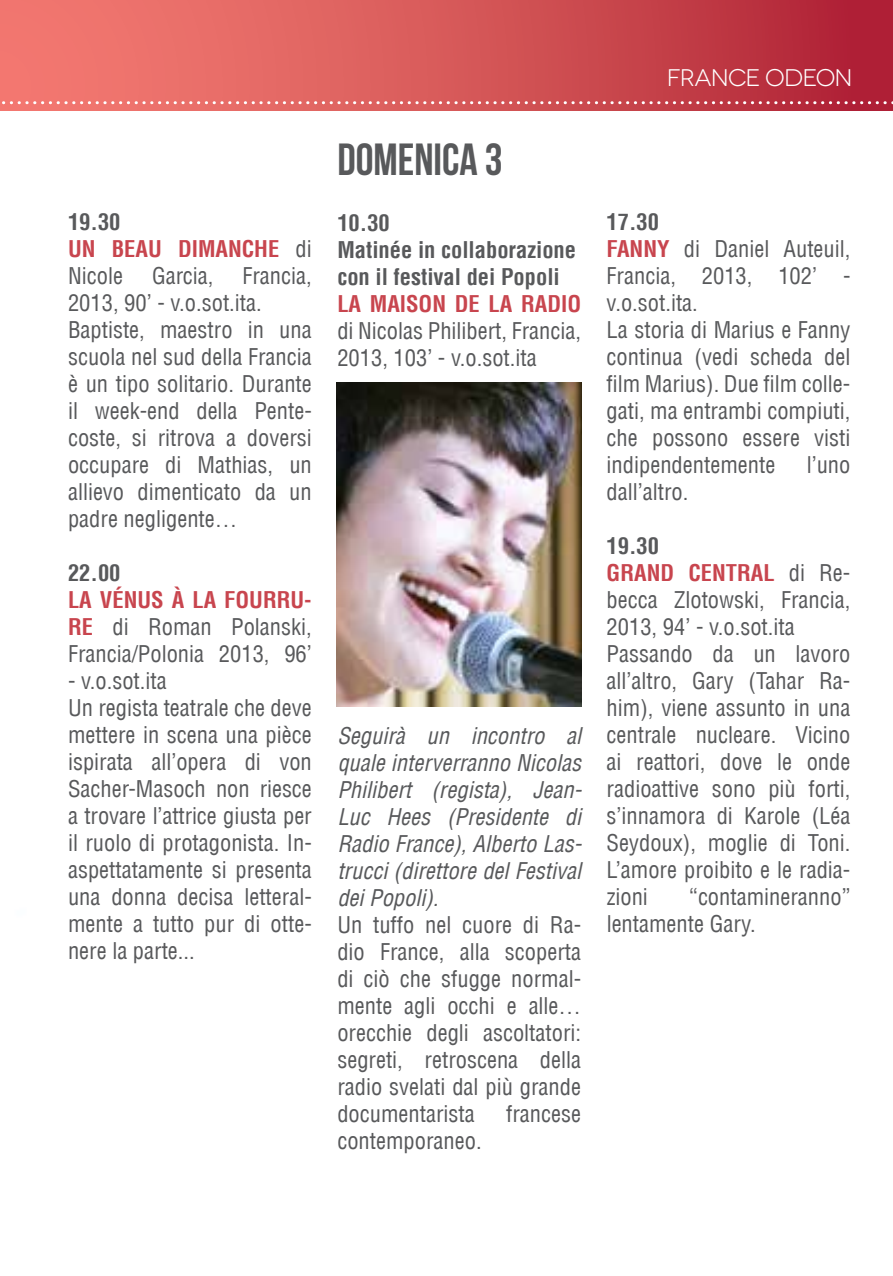
<style>
.page{position:relative;width:893px;height:1276px;background:#fff}
.page>*{position:absolute;margin:0;border:0;box-sizing:border-box;transform-origin:0 0}
.t1{font:45px "Bebas Neue";color:#58595b}
.t2{font:24px "Novecentowide";letter-spacing:-.035em;color:#fff}
.t3{font:condensed 22.5px/27px "Helvetica LT";color:#58595b}
.t4{font:italic condensed 22.5px/27px "Helvetica LT";color:#58595b;text-align:justify}
.t5{font:700 condensed 22.5px/27px "Helvetica LT";color:#58595b}
.t6{font:700 condensed 22.5px/27px "Helvetica LT";color:#c8454e}
.s1{color:#58595b}
.s2{font-weight:400;color:#58595b}
.s3{font-weight:700;color:#c8454e}
.s4{font-weight:700}
</style>
<div class="page">
<img style="left:336px;top:383px;width:245px;height:323px">
<div style="left:0;top:0;width:893px;height:111px;background:linear-gradient(to right,#f98377,#b02637)"></div>
<svg style="left:0;top:101px;width:893px;height:3px"></svg>
<p class="t6" style="left:68px;top:208px;width:245px"><span class="s1">19.30<br></span>UN BEAU DIMANCHE <span class="s2">di<br>Nicole</span></p>
<p class="t3" style="left:152px;top:262px;width:63px">Garcia,</p>
<p class="t3" style="left:68px;top:262px;width:245px;text-indent:174px">Francia,<br>2013, 90’ - v.o.sot.ita.<br>Baptiste, maestro in una scuola nel sud della Francia è un tipo solitario. Durante il week-end della Pente&shy;coste, si ritrova a doversi occupare di Mathias, un allievo dimenticato da un padre negligente…</p>
<p class="t5" style="left:68px;top:559px;width:54px">22.00</p>
<p class="t3" style="left:68px;top:586px;width:245px;text-align:justify"><span class="s3">LA VÉNUS À LA FOURRU-RE</span> di Roman Polanski, Francia/Polonia 2013, 96’</p>
<p class="t3" style="left:68px;top:667px;width:245px">- v.o.sot.ita<br>Un regista teatrale che deve mettere in scena una pièce ispirata all’opera di von<br>Sacher-Masoch non riesce a trovare l’attrice giusta per il ruolo di protagonista. In&shy;aspettatamente si presenta una donna decisa letteral&shy;mente a tutto pur di otte&shy;nere la parte...</p>
<h1 class="t1" style="left:337px;top:135px;width:167px">DOMENICA 3</h1>
<p class="t5" style="left:337px;top:209px;width:240px">10.30<br>MATINÉE IN COLLABORAZIONE<br>CON IL FESTIVAL DEI POPOLI</p>
<p class="t6" style="left:337px;top:290px;width:245px">LA MAISON DE LA RADIO</p>
<p class="t3" style="left:337px;top:317px;width:245px">di Nicolas Philibert, Francia,<br>2013, 103’ - v.o.sot.ita</p>
<p class="t4" style="left:337px;top:722px;width:246px">Seguirà un incontro al quale interverranno Nicolas Philibert (regista), Jean-Luc Hees (Presidente di Radio France), Alberto Las&shy;trucci (direttore del Festival dei Popoli).</p>
<p class="t3" style="left:337px;top:911px;width:245px;text-align:justify">Un tuffo nel cuore di Ra&shy;dio France, alla scoperta di ciò che sfugge normal&shy;mente agli occhi e alle… orecchie degli ascoltatori: segreti, retroscena della radio svelati dal più grande documentarista</p>
<p class="t3" style="left:506px;top:1100px;width:76px">francese</p>
<p class="t3" style="left:337px;top:1127px;width:146px">contemporaneo.</p>
<p class="t2" style="left:667px;top:64px;width:187px">FRANCE ODEON</p>
<p class="t3" style="left:607px;top:208px;width:245px"><span class="s4">17.30<br></span><span class="s3">FANNY</span> di Daniel Auteuil,<br>Francia, 2013, 102’ - v.o.sot.ita.<br>La storia di Marius e Fanny continua (vedi scheda del film Marius). Due film colle&shy;gati, ma entrambi compiuti, che possono essere visti indipendentemente</p>
<p class="t3" style="left:807px;top:451px;width:45px">l’uno</p>
<p class="t3" style="left:607px;top:478px;width:83px">dall’altro.</p>
<p class="t3" style="left:607px;top:532px;width:245px"><span class="s4">19.30<br></span><span class="s3">GRAND CENTRAL</span> di Re&shy;becca Zlotowski, Francia,<br>2013, 94’ - v.o.sot.ita<br>Passando da un lavoro all’altro, Gary (Tahar Ra&shy;him), viene assunto in una centrale nucleare. Vicino ai reattori, dove le onde radioattive sono più forti, s’innamora di Karole (Léa<br>Seydoux), moglie di Toni.<br>L’amore proibito e le radia&shy;zioni</p>
<p class="t3" style="left:607px;top:883px;width:245px;text-indent:83px">“contamineranno” lentamente Gary.</p>
</div>
